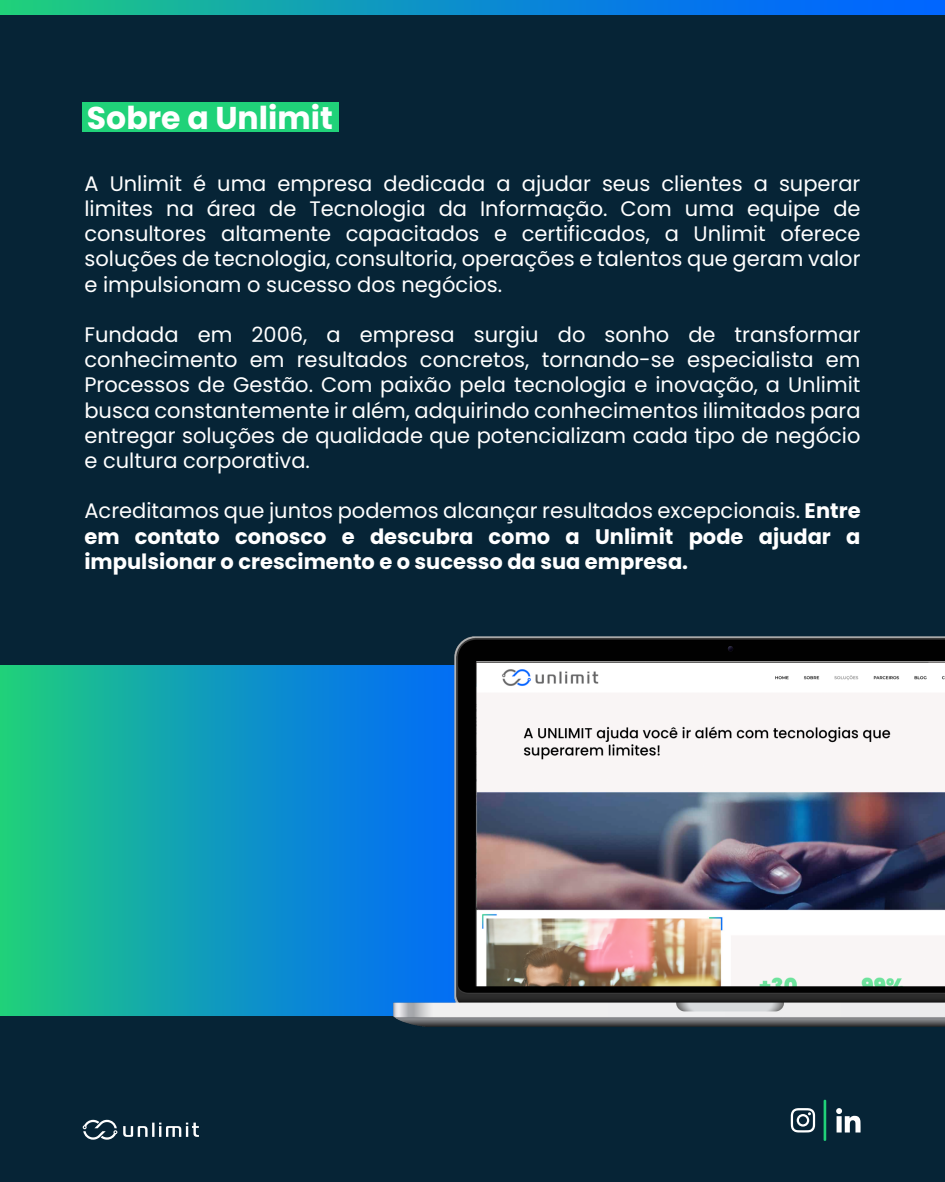
<style>
.page{position:relative;width:945px;height:1182px;background:#fff}
.page>*{position:absolute;margin:0;border:0;box-sizing:border-box;transform-origin:0 0}
.t1{font:700 31.5px "Poppins";color:#fff}
.t2{font:21px/25.2px "Poppins";color:#fff;text-align:justify}
.t3{font:700 21px/25.2px "Poppins";color:#fff;text-align:justify}
.s1{font-weight:400}
</style>
<div class="page">
<div style="left:0;top:0;width:945px;height:1181px;background:#062436"></div>
<svg style="left:0;top:0;width:945px;height:15px;background:#0c91c8"></svg>
<div style="left:83px;top:102px;width:256px;height:30px;background:#20d279"></div>
<svg style="left:123px;top:1122px;width:76px;height:14px"></svg>
<svg style="left:83px;top:1119px;width:34px;height:20px"></svg>
<svg style="left:791px;top:1121px;width:24px;height:11px"></svg>
<svg style="left:836px;top:1121px;width:25px;height:11px"></svg>
<svg style="left:824px;top:1121px;width:2px;height:20px"></svg>
<svg style="left:0;top:665px;width:299px;height:349px;background:#15aba7"></svg>
<img style="left:299px;top:636px;width:646px;height:485px">
<h1 class="t1" style="left:87px;top:99px;width:247px">Sobre a Unlimit</h1>
<p class="t2" style="left:84px;top:171px;width:778px">A Unlimit é uma empresa dedicada a ajudar seus clientes a superar limites na área de Tecnologia da Informação. Com uma equipe de consultores altamente capacitados e certificados, a Unlimit oferece soluções de tecnologia, consultoria, operações e talentos que geram valor e impulsionam o sucesso dos negócios.</p>
<p class="t2" style="left:84px;top:322px;width:778px">Fundada em 2006, a empresa surgiu do sonho de transformar conhecimento em resultados concretos, tornando-se especialista em Processos de Gestão. Com paixão pela tecnologia e inovação, a Unlimit busca constantemente ir além, adquirindo conhecimentos ilimitados para entregar soluções de qualidade que potencializam cada tipo de negócio e cultura corporativa.</p>
<p class="t3" style="left:84px;top:498px;width:778px"><span class="s1">Acreditamos que juntos podemos alcançar resultados excepcionais.</span> Entre em contato conosco e descubra como a Unlimit pode ajudar a impulsionar o crescimento e o sucesso da sua empresa.</p>
</div>
